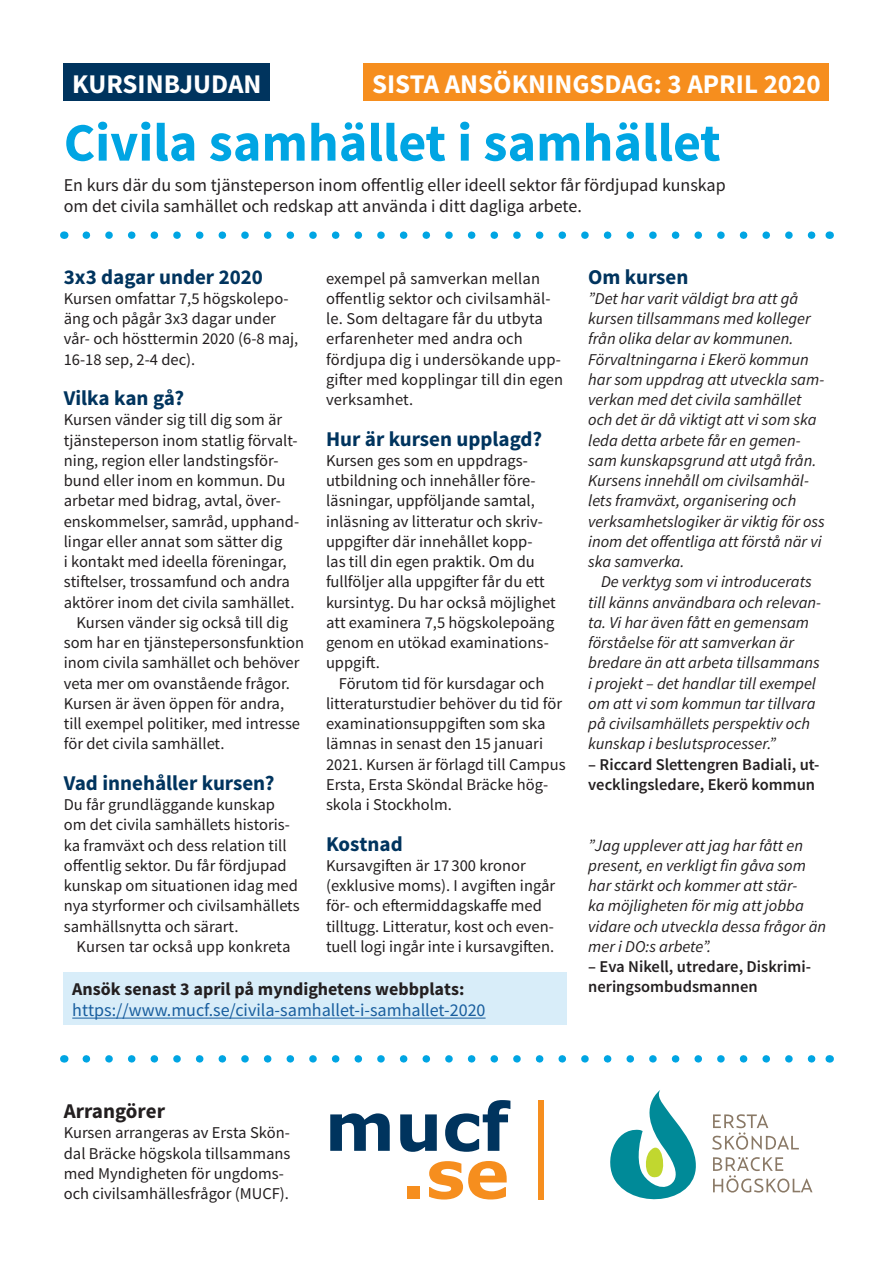
<style>
.page{position:relative;width:893px;height:1263px;background:#fff}
.page>*{position:absolute;margin:0;border:0;box-sizing:border-box;transform-origin:0 0}
.t1{font:700 54px "Source Sans Pro";color:#00a5e3}
.t2{font:700 27px "Source Sans Pro";color:#fff}
.t3{font:700 21px "Source Sans Pro";color:#00345e}
.t4{font:700 21px "Source Sans Pro";color:#231f20}
.t5{font:18px/21.6px "Source Sans Pro";color:#231f20}
.t6{font:18px "Source Sans Pro";color:#175d9e}
.t7{font:700 18px "Source Sans Pro";color:#231f20}
.t8{font:16.5px/20.2px "Source Sans Pro";color:#231f20}
.t9{font:italic 16.5px/20.2px "Source Sans Pro";color:#231f20}
.t10{font:600 16.5px/20.2px "Source Sans Pro";color:#231f20}
</style>
<div class="page">
<div style="left:64px;top:973px;width:503px;height:52px;background:#d8edf9"></div>
<hr style="left:72px;top:1018px;width:414px;height:1px;background:#175d9e">
<div style="left:64px;top:64px;width:206px;height:37px;background:#00345e"></div>
<div style="left:364px;top:64px;width:465px;height:37px;background:#f68e1e"></div>
<svg style="left:610px;top:1090px;width:86px;height:109px"></svg>
<svg style="left:712px;top:1114px;width:87px;height:36px"></svg>
<svg style="left:713px;top:1157px;width:99px;height:35px"></svg>
<svg style="left:86px;top:1055px;width:730px;height:7px"></svg>
<svg style="left:86px;top:231px;width:730px;height:8px"></svg>
<svg style="left:330px;top:1113px;width:60px;height:38px"></svg>
<svg style="left:400px;top:1114px;width:37px;height:38px"></svg>
<svg style="left:445px;top:1100px;width:65px;height:52px"></svg>
<div style="left:408px;top:1186px;width:12px;height:12px;background:#f68e1e"></div>
<svg style="left:429px;top:1161px;width:78px;height:38px"></svg>
<div style="left:538px;top:1100px;width:6px;height:99px;background:#f68e1e"></div>
<p class="t2" style="left:72px;top:66px;width:191px">KURSINBJUDAN</p>
<p class="t2" style="left:372px;top:66px;width:450px">SISTA ANSÖKNINGSDAG: 3 APRIL 2020</p>
<p class="t1" style="left:64px;top:108px;width:658px">Civila samhället i samhället</p>
<p class="t5" style="left:64px;top:174px;width:663px">En kurs där du som tjänsteperson inom offentlig eller ideell sektor får fördjupad kunskap om det civila samhället och redskap att använda i ditt dagliga arbete.</p>
<p class="t3" style="left:64px;top:263px;width:201px">3x3 dagar under 2020</p>
<p class="t8" style="left:64px;top:288px;width:236px">Kursen omfattar 7,5 högskolepo&shy;äng och pågår 3x3 dagar under vår- och hösttermin 2020 (6-8 maj,<br>16-18 sep, 2-4 dec).</p>
<p class="t3" style="left:64px;top:385px;width:122px">Vilka kan gå?</p>
<p class="t8" style="left:64px;top:410px;width:237px">Kursen vänder sig till dig som är tjänsteperson inom statlig förvalt&shy;ning, region eller landstingsför&shy;bund eller inom en kommun. Du arbetar med bidrag, avtal, över&shy;enskommelser, samråd, upphand&shy;lingar eller annat som sätter dig<br>i kontakt med ideella föreningar, stiftelser, trossamfund och andra aktörer inom det civila samhället.</p>
<p class="t8" style="left:64px;top:612px;width:242px;text-indent:13px">Kursen vänder sig också till dig som har en tjänstepersonsfunktion inom civila samhället och behöver veta mer om ovanstående frågor.<br>Kursen är även öppen för andra, till exempel politiker, med intresse för det civila samhället.</p>
<p class="t3" style="left:64px;top:769px;width:212px">Vad innehåller kursen?</p>
<p class="t8" style="left:64px;top:795px;width:237px">Du får grundläggande kunskap om det civila samhällets historis&shy;ka framväxt och dess relation till offentlig sektor. Du får fördjupad kunskap om situationen idag med nya styrformer och civilsamhällets samhällsnytta och särart.</p>
<p class="t8" style="left:77px;top:936px;width:215px">Kursen tar också upp konkreta</p>
<p class="t7" style="left:72px;top:977px;width:394px">Ansök senast 3 april på myndighetens webbplats:</p>
<p class="t6" style="left:72px;top:999px;width:415px">https://www.mucf.se/civila-samhallet-i-samhallet-2020</p>
<p class="t8" style="left:326px;top:268px;width:239px">exempel på samverkan mellan offentlig sektor och civilsamhäl&shy;le. Som deltagare får du utbyta erfarenheter med andra och fördjupa dig i undersökande upp&shy;gifter med kopplingar till din egen verksamhet.</p>
<p class="t3" style="left:326px;top:425px;width:218px">Hur är kursen upplagd?</p>
<p class="t8" style="left:326px;top:450px;width:231px">Kursen ges som en uppdrags&shy;utbildning och innehåller före&shy;läsningar, uppföljande samtal, inläsning av litteratur och skriv&shy;uppgifter där innehållet kopp&shy;las till din egen praktik. Om du fullföljer alla uppgifter får du ett kursintyg. Du har också möjlighet att examinera 7,5 högskolepoäng genom en utökad examinations&shy;uppgift.</p>
<p class="t8" style="left:326px;top:673px;width:241px;text-indent:13px">Förutom tid för kursdagar och litteraturstudier behöver du tid för examinationsuppgiften som ska lämnas in senast den 15 januari<br>2021. Kursen är förlagd till Campus<br>Ersta, Ersta Sköndal Bräcke hög&shy;skola i Stockholm.</p>
<p class="t3" style="left:326px;top:830px;width:78px">Kostnad</p>
<p class="t8" style="left:326px;top:855px;width:231px">Kursavgiften är 17 300 kronor (exklusive moms). I avgiften ingår för- och eftermiddagskaffe med tilltugg. Litteratur, kost och even&shy;tuell logi ingår inte i kursavgiften.</p>
<p class="t3" style="left:588px;top:263px;width:102px">Om kursen</p>
<p class="t9" style="left:588px;top:288px;width:238px">”Det har varit väldigt bra att gå kursen tillsammans med kolleger från olika delar av kommunen.<br>Förvaltningarna i Ekerö kommun har som uppdrag att utveckla sam&shy;verkan med det civila samhället och det är då viktigt att vi som ska leda detta arbete får en gemen&shy;sam kunskapsgrund att utgå från.<br>Kursens innehåll om civilsamhäl&shy;lets framväxt, organisering och verksamhetslogiker är viktig för oss inom det offentliga att förstå när vi ska samverka.</p>
<p class="t9" style="left:588px;top:572px;width:234px;text-indent:13px">De verktyg som vi introducerats till känns användbara och relevan&shy;ta. Vi har även fått en gemensam förståelse för att samverkan är bredare än att arbeta tillsammans i projekt – det handlar till exempel om att vi som kommun tar tillvara på civilsamhällets perspektiv och kunskap i beslutsprocesser.”</p>
<p class="t10" style="left:588px;top:754px;width:233px">– Riccard Slettengren Badiali, ut&shy;vecklingsledare, Ekerö kommun</p>
<p class="t9" style="left:588px;top:835px;width:240px">”Jag upplever att jag har fått en present, en verkligt fin gåva som har stärkt och kommer att stär-<br>ka möjligheten för mig att jobba vidare och utveckla dessa frågor än mer i DO:s arbete”.</p>
<p class="t10" style="left:588px;top:957px;width:224px">– Eva Nikell, utredare, Diskrimi&shy;neringsombudsmannen</p>
<p class="t4" style="left:64px;top:1098px;width:103px">Arrangörer</p>
<p class="t8" style="left:64px;top:1123px;width:228px">Kursen arrangeras av Ersta Skön&shy;dal Bräcke högskola tillsammans med Myndigheten för ungdoms&shy;och civilsamhällesfrågor (MUCF).</p>
</div>
